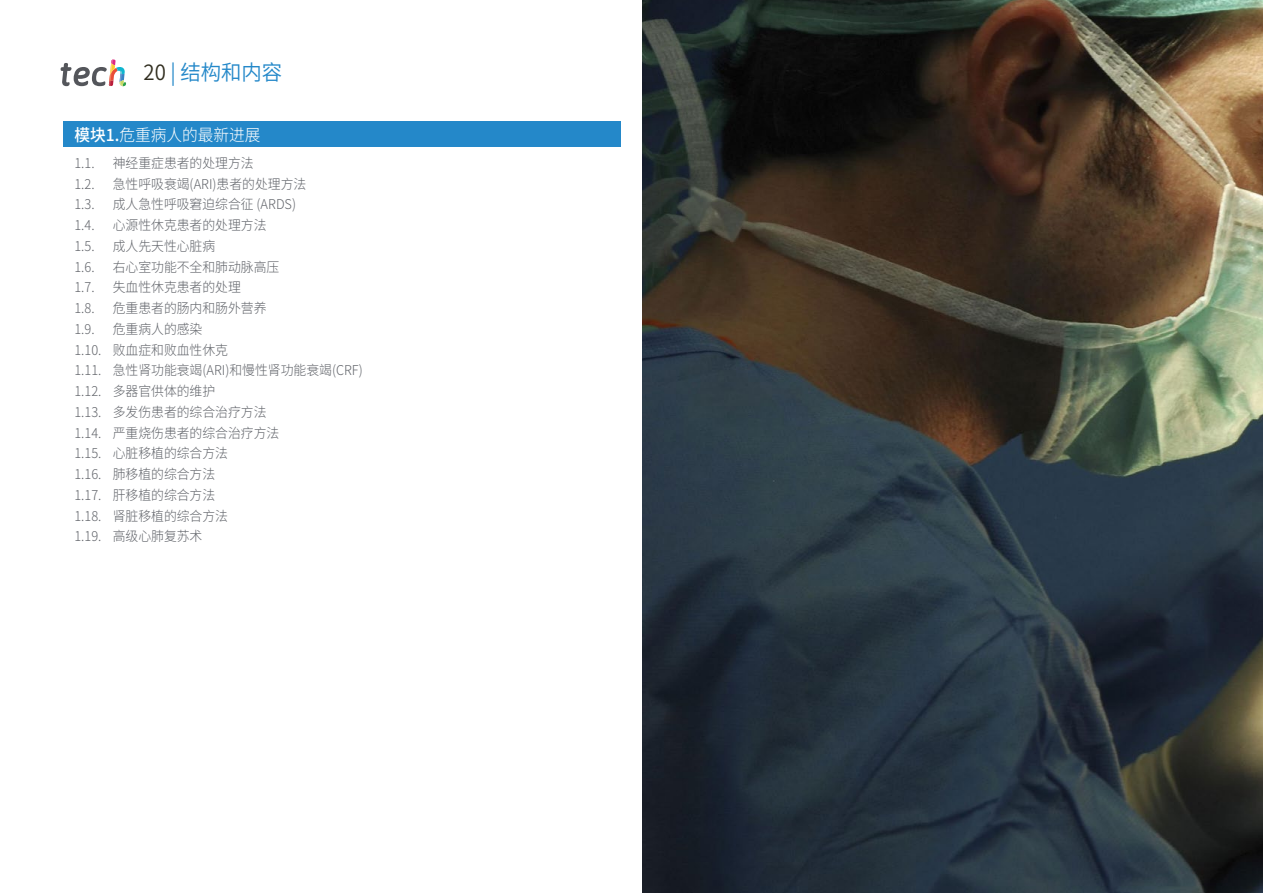
<style>
.page{position:relative;width:1263px;height:893px;background:#fff}
.page>*{position:absolute;margin:0;border:0;box-sizing:border-box;transform-origin:0 0}
.t1{font:21px "Source Han Sans CN";color:#2488c9}
.t2{font:300 16.5px "Source Han Sans CN";color:#fff;scale:.95 1}
.t3{font:300 13.5px/20.7px "Source Han Sans CN";color:#61646a;scale:.95 1}
.s1{color:#312e20}
.s2{font-weight:500}
</style>
<div class="page">
<div style="left:63px;top:121px;width:558px;height:26px;background:#2488c9"></div>
<img style="left:642px;top:0;width:621px;height:893px">
<svg style="left:61px;top:60px;width:65px;height:27px"></svg>
<h1 class="t1" style="left:144px;top:60px;width:140px"><span class="s1">20</span> | 结构和内容</h1>
<p class="t2" style="left:74px;top:125px;width:197px"><span class="s2">模块1.</span>危重病人的最新进展</p>
<p class="t3" style="left:74px;top:153px;width:23px">1.1.</p>
<p class="t3" style="left:113px;top:153px;width:150px">神经重症患者的处理方法</p>
<p class="t3" style="left:74px;top:174px;width:23px">1.2.</p>
<p class="t3" style="left:113px;top:174px;width:205px">急性呼吸衰竭(ARI)患者的处理方法</p>
<p class="t3" style="left:74px;top:194px;width:23px">1.3.</p>
<p class="t3" style="left:113px;top:194px;width:195px">成人急性呼吸窘迫综合征 (ARDS)</p>
<p class="t3" style="left:74px;top:215px;width:23px">1.4.</p>
<p class="t3" style="left:113px;top:215px;width:163px">心源性休克患者的处理方法</p>
<p class="t3" style="left:74px;top:236px;width:23px">1.5.</p>
<p class="t3" style="left:113px;top:236px;width:110px">成人先天性心脏病</p>
<p class="t3" style="left:74px;top:257px;width:23px">1.6.</p>
<p class="t3" style="left:113px;top:257px;width:177px">右心室功能不全和肺动脉高压</p>
<p class="t3" style="left:74px;top:277px;width:23px">1.7.</p>
<p class="t3" style="left:113px;top:277px;width:137px">失血性休克患者的处理</p>
<p class="t3" style="left:74px;top:298px;width:23px">1.8.</p>
<p class="t3" style="left:113px;top:298px;width:163px">危重患者的肠内和肠外营养</p>
<p class="t3" style="left:74px;top:319px;width:23px">1.9.</p>
<p class="t3" style="left:74px;top:319px;width:305px;text-indent:38px">危重病人的感染<br>1.10. 败血症和败血性休克<br>1.11. 急性肾功能衰竭(ARI)和慢性肾功能衰竭(CRF)<br>1.12. 多器官供体的维护<br>1.13. 多发伤患者的综合治疗方法<br>1.14. 严重烧伤患者的综合治疗方法<br>1.15. 心脏移植的综合方法<br>1.16. 肺移植的综合方法<br>1.17. 肝移植的综合方法<br>1.18. 肾脏移植的综合方法<br>1.19. 高级心肺复苏术</p>
</div>
